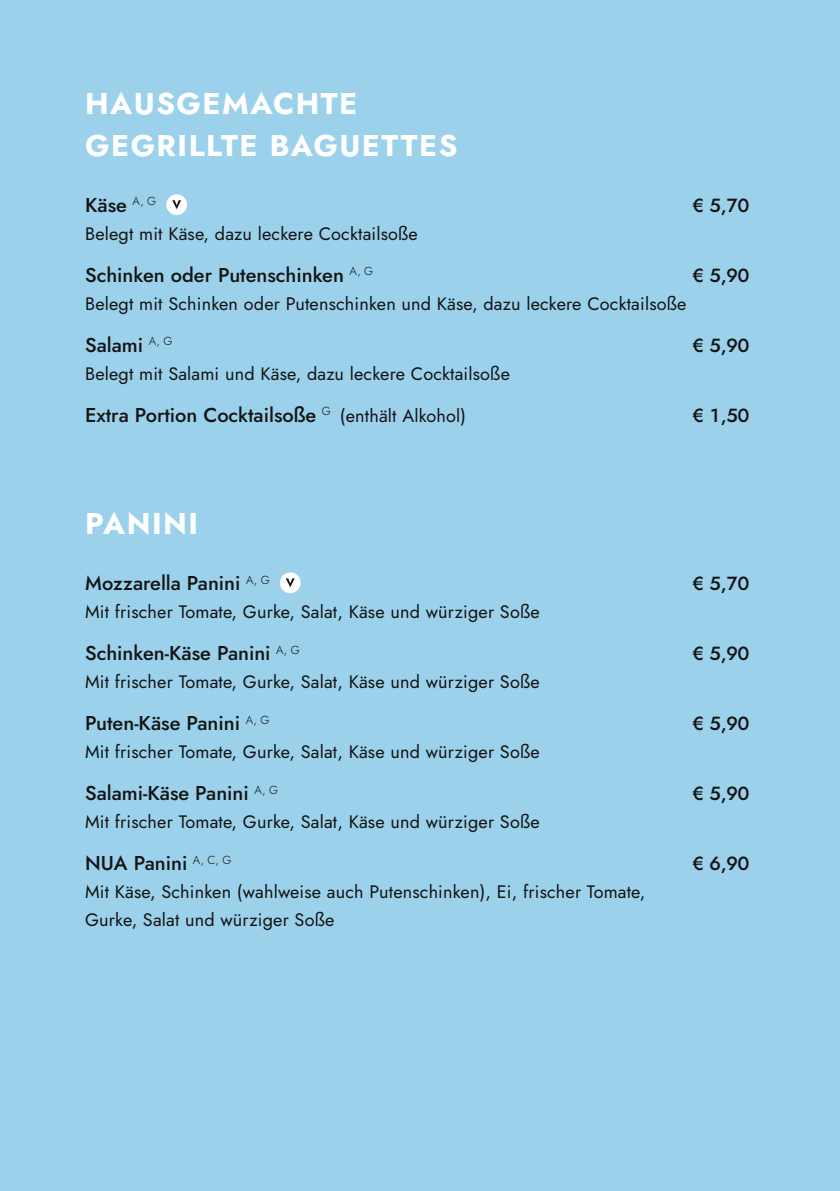
<style>
.page{position:relative;width:840px;height:1191px;background:#fff}
.page>*{position:absolute;margin:0;border:0;box-sizing:border-box;transform-origin:0 0}
.t1{font:700 30px/42px "Jost";letter-spacing:.05em;color:#fff}
.t2{font:500 20px "Jost";color:#131413}
.t3{font:500 19px "Jost";letter-spacing:-.01em;color:#131413}
.t4{font:18px/28px "Jost";letter-spacing:.01em;color:#131413}
.s1{font-weight:400;font-size:18px}
</style>
<div class="page">
<div style="left:0;top:0;width:839px;height:1191px;background:#9cd1ec"></div>
<div style="left:166px;top:194px;width:21px;height:21px;background:#fff;border-radius:50%"></div>
<svg style="left:172px;top:200px;width:9px;height:9px"></svg>
<div style="left:280px;top:572px;width:20px;height:21px;background:#fff;border-radius:50%"></div>
<svg style="left:286px;top:578px;width:8px;height:9px"></svg>
<h1 class="t1" style="left:85px;top:83px;width:373px">HAUSGEMACHTE<br>GEGRILLTE BAGUETTES</h1>
<p class="t2" style="left:85px;top:191px;width:73px">Käse <sup>A,</sup> <sup>G</sup></p>
<p class="t3" style="left:692px;top:192px;width:58px">€ 5,70</p>
<p class="t4" style="left:85px;top:220px;width:334px">Belegt mit Käse, dazu leckere Cocktailsoße</p>
<p class="t2" style="left:85px;top:261px;width:289px">Schinken oder Putenschinken <sup>A,</sup> <sup>G</sup></p>
<p class="t3" style="left:692px;top:262px;width:58px">€ 5,90</p>
<p class="t4" style="left:85px;top:290px;width:602px">Belegt mit Schinken oder Putenschinken und Käse, dazu leckere Cocktailsoße</p>
<p class="t2" style="left:85px;top:331px;width:89px">Salami <sup>A,</sup> <sup>G</sup></p>
<p class="t3" style="left:692px;top:332px;width:58px">€ 5,90</p>
<p class="t4" style="left:85px;top:360px;width:426px">Belegt mit Salami und Käse, dazu leckere Cocktailsoße</p>
<p class="t2" style="left:85px;top:401px;width:382px">Extra Portion Cocktailsoße <sup>G</sup> <span class="s1">(enthält Alkohol)</span></p>
<p class="t3" style="left:692px;top:402px;width:58px">€ 1,50</p>
<h1 class="t1" style="left:85px;top:503px;width:114px">PANINI</h1>
<p class="t2" style="left:85px;top:569px;width:186px">Mozzarella Panini <sup>A,</sup> <sup>G</sup></p>
<p class="t3" style="left:692px;top:570px;width:58px">€ 5,70</p>
<p class="t4" style="left:85px;top:598px;width:456px">Mit frischer Tomate, Gurke, Salat, Käse und würziger Soße</p>
<p class="t2" style="left:85px;top:639px;width:216px">Schinken-Käse Panini <sup>A,</sup> <sup>G</sup></p>
<p class="t3" style="left:692px;top:640px;width:58px">€ 5,90</p>
<p class="t4" style="left:85px;top:668px;width:456px">Mit frischer Tomate, Gurke, Salat, Käse und würziger Soße</p>
<p class="t2" style="left:85px;top:709px;width:186px">Puten-Käse Panini <sup>A,</sup> <sup>G</sup></p>
<p class="t3" style="left:692px;top:710px;width:58px">€ 5,90</p>
<p class="t4" style="left:85px;top:738px;width:456px">Mit frischer Tomate, Gurke, Salat, Käse und würziger Soße</p>
<p class="t2" style="left:85px;top:779px;width:194px">Salami-Käse Panini <sup>A,</sup> <sup>G</sup></p>
<p class="t3" style="left:692px;top:780px;width:58px">€ 5,90</p>
<p class="t4" style="left:85px;top:808px;width:456px">Mit frischer Tomate, Gurke, Salat, Käse und würziger Soße</p>
<p class="t2" style="left:85px;top:849px;width:148px">NUA Panini <sup>A,</sup> <sup>C,</sup> <sup>G</sup></p>
<p class="t3" style="left:692px;top:850px;width:58px">€ 6,90</p>
<p class="t4" style="left:85px;top:878px;width:561px">Mit Käse, Schinken (wahlweise auch Putenschinken), Ei, frischer Tomate,<br>Gurke, Salat und würziger Soße</p>
</div>
